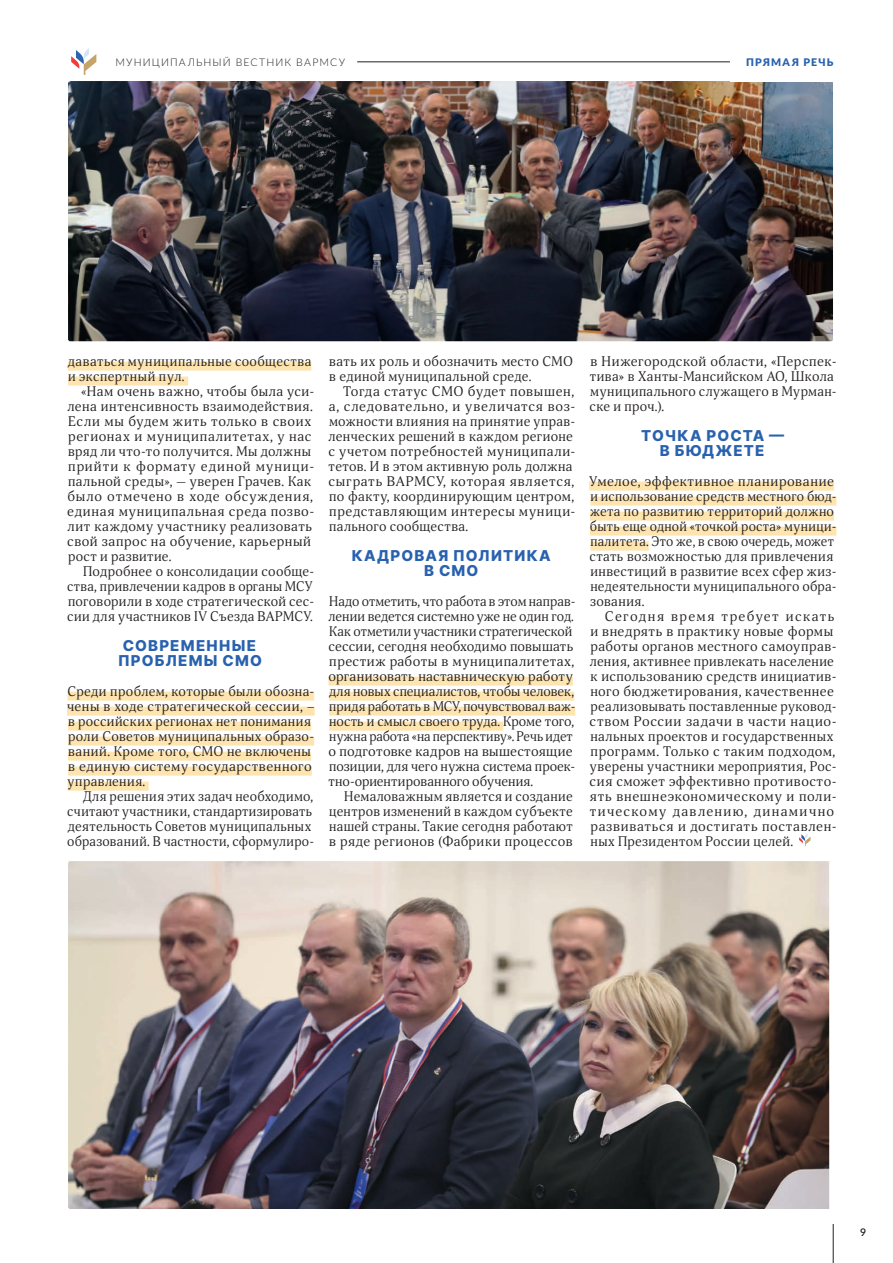
<style>
.page{position:relative;width:893px;height:1263px;background:#fff}
.page>*{position:absolute;margin:0;border:0;box-sizing:border-box;transform-origin:0 0}
.t1{font:800 15px/15px "Inter";letter-spacing:.075em;color:#2861ae;text-align:center}
.t2{font:13.5px/15px "Orbi";letter-spacing:.03em;color:#231f20}
.t3{font:13.5px/15px "Orbi";letter-spacing:.005em;color:#231f20}
.t4{font:300 10.5px "Lato";letter-spacing:.11em;color:#231f20}
.t5{font:900 10.5px "Lato";letter-spacing:.105em;color:#2861ae}
.t6{font:600 10.5px "Lato";color:#231f20}
</style>
<div class="page">
<div style="left:68px;top:362px;width:243px;height:9px;background:#fee4ae"></div>
<div style="left:68px;top:377px;width:120px;height:9px;background:#fee4ae"></div>
<div style="left:68px;top:692px;width:246px;height:9px;background:#fee4ae"></div>
<div style="left:67px;top:707px;width:248px;height:9px;background:#fee4ae"></div>
<div style="left:68px;top:722px;width:243px;height:9px;background:#fee4ae"></div>
<div style="left:68px;top:737px;width:246px;height:9px;background:#fee4ae"></div>
<div style="left:68px;top:752px;width:243px;height:9px;background:#fee4ae"></div>
<div style="left:68px;top:767px;width:244px;height:9px;background:#fee4ae"></div>
<div style="left:68px;top:782px;width:81px;height:9px;background:#fee4ae"></div>
<div style="left:328px;top:677px;width:245px;height:9px;background:#fee4ae"></div>
<div style="left:329px;top:692px;width:245px;height:9px;background:#fee4ae"></div>
<div style="left:329px;top:707px;width:246px;height:9px;background:#fee4ae"></div>
<div style="left:329px;top:722px;width:174px;height:9px;background:#fee4ae"></div>
<div style="left:589px;top:482px;width:245px;height:9px;background:#fee4ae"></div>
<div style="left:590px;top:497px;width:246px;height:9px;background:#fee4ae"></div>
<div style="left:590px;top:512px;width:244px;height:9px;background:#fee4ae"></div>
<div style="left:590px;top:527px;width:246px;height:9px;background:#fee4ae"></div>
<div style="left:590px;top:542px;width:59px;height:9px;background:#fee4ae"></div>
<svg style="left:800px;top:834px;width:10px;height:12px"></svg>
<img style="left:68px;top:81px;width:765px;height:260px">
<img style="left:68px;top:861px;width:761px;height:348px">
<svg style="left:71px;top:48px;width:25px;height:27px"></svg>
<hr style="left:357px;top:62px;width:476px;height:1px;background:#231f20">
<hr style="left:833px;top:1224px;width:1px;height:39px;background:#231f20">
<div style="left:730px;top:51px;width:103px;height:30px;background:#fff"></div>
<p class="t4" style="left:115px;top:55px;width:231px">МУНИЦИПАЛЬНЫЙ ВЕСТНИК ВАРМСУ</p>
<p class="t5" style="left:746px;top:54px;width:89px">ПРЯМАЯ РЕЧЬ</p>
<p class="t2" style="left:68px;top:354px;width:245px">даваться муниципальные сообщества и экспертный пул.</p>
<p class="t2" style="left:67px;top:384px;width:248px;text-indent:14px">«Нам очень важно, чтобы была уси&shy;лена интенсивность взаимодействия.<br>Если мы будем жить только в своих регионах и муниципалитетах, у нас вряд ли что-то получится. Мы должны прийти к формату единой муници&shy;пальной среды», — уверен Грачев. Как было отмечено в ходе обсуждения, единая муниципальная среда позво&shy;лит каждому участнику реализовать свой запрос на обучение, карьерный рост и развитие.</p>
<p class="t2" style="left:67px;top:564px;width:248px;text-align:justify;text-indent:16px">Подробнее о консолидации сообще&shy;ства, привлечении кадров в органы МСУ поговорили в ходе стратегической сес&shy;сии для участников IV Съезда ВАРМСУ.</p>
<p class="t1" style="left:118px;top:638px;width:145px">СОВРЕМЕННЫЕ<br>ПРОБЛЕМЫ СМО</p>
<p class="t2" style="left:67px;top:684px;width:249px">Среди проблем, которые были обозна&shy;чены в ходе стратегической сессии, – в российских регионах нет понимания роли Советов муниципальных образо&shy;ваний. Кроме того, СМО не включены в единую систему государственного управления.</p>
<p class="t2" style="left:67px;top:789px;width:248px;text-indent:16px">Для решения этих задач необходимо, считают участники, стандартизировать деятельность Советов муниципальных образований. В частности, сформулиро-</p>
<p class="t2" style="left:329px;top:354px;width:245px">вать их роль и обозначить место СМО в единой муниципальной среде.</p>
<p class="t2" style="left:328px;top:384px;width:248px;text-indent:15px">Тогда статус СМО будет повышен, а, следовательно, и увеличатся воз&shy;можности влияния на принятие управ&shy;ленческих решений в каждом регионе с учетом потребностей муниципали&shy;тетов. И в этом активную роль должна сыграть ВАРМСУ, которая является, по факту, координирующим центром, представляющим интересы муници&shy;пального сообщества.</p>
<p class="t1" style="left:352px;top:548px;width:200px">КАДРОВАЯ ПОЛИТИКА<br>В СМО</p>
<p class="t3" style="left:328px;top:594px;width:248px">Надо отметить, что работа в этом направ&shy;лении ведется системно уже не один год.<br>Как отметили участники стратегической сессии, сегодня необходимо повышать престиж работы в муниципалитетах, организовать наставническую работу для новых специалистов, чтобы человек, придя работать в МСУ, почувствовал важ&shy;ность и смысл своего труда. Кроме того, нужна работа «на перспективу». Речь идет о подготовке кадров на вышестоящие позиции, для чего нужна система проек&shy;тно-ориентированного обучения.</p>
<p class="t2" style="left:329px;top:789px;width:245px;text-align:justify;text-indent:15px">Немаловажным является и создание центров изменений в каждом субъекте нашей страны. Такие сегодня работают в ряде регионов (Фабрики процессов</p>
<p class="t2" style="left:590px;top:354px;width:248px">в Нижегородской области, «Перспек&shy;тива» в Ханты-Мансийском АО, Школа муниципального служащего в Мурман&shy;ске и проч.).</p>
<p class="t1" style="left:641px;top:428px;width:145px">ТОЧКА РОСТА —<br>В БЮДЖЕТЕ</p>
<p class="t2" style="left:589px;top:474px;width:249px">Умелое, эффективное планирование и использование средств местного бюд&shy;жета по развитию территорий должно быть еще одной «точкой роста» муници&shy;палитета. Это же, в свою очередь, может стать возможностью для привлечения инвестиций в развитие всех сфер жиз&shy;недеятельности муниципального обра&shy;зования.</p>
<p class="t2" style="left:590px;top:609px;width:248px;text-indent:15px">Сегодня время требует искать и внедрять в практику новые формы работы органов местного самоуправ&shy;ления, активнее привлекать население к использованию средств инициатив&shy;ного бюджетирования, качественнее реализовывать поставленные руковод&shy;ством России задачи в части нацио&shy;нальных проектов и государственных программ. Только с таким подходом, уверены участники мероприятия, Рос&shy;сия сможет эффективно противосто&shy;ять внешнеэкономическому и поли&shy;тическому давлению, динамично развиваться и достигать поставлен&shy;ных Президентом России целей.</p>
<p class="t6" style="left:860px;top:1225px;width:8px">9</p>
</div>
